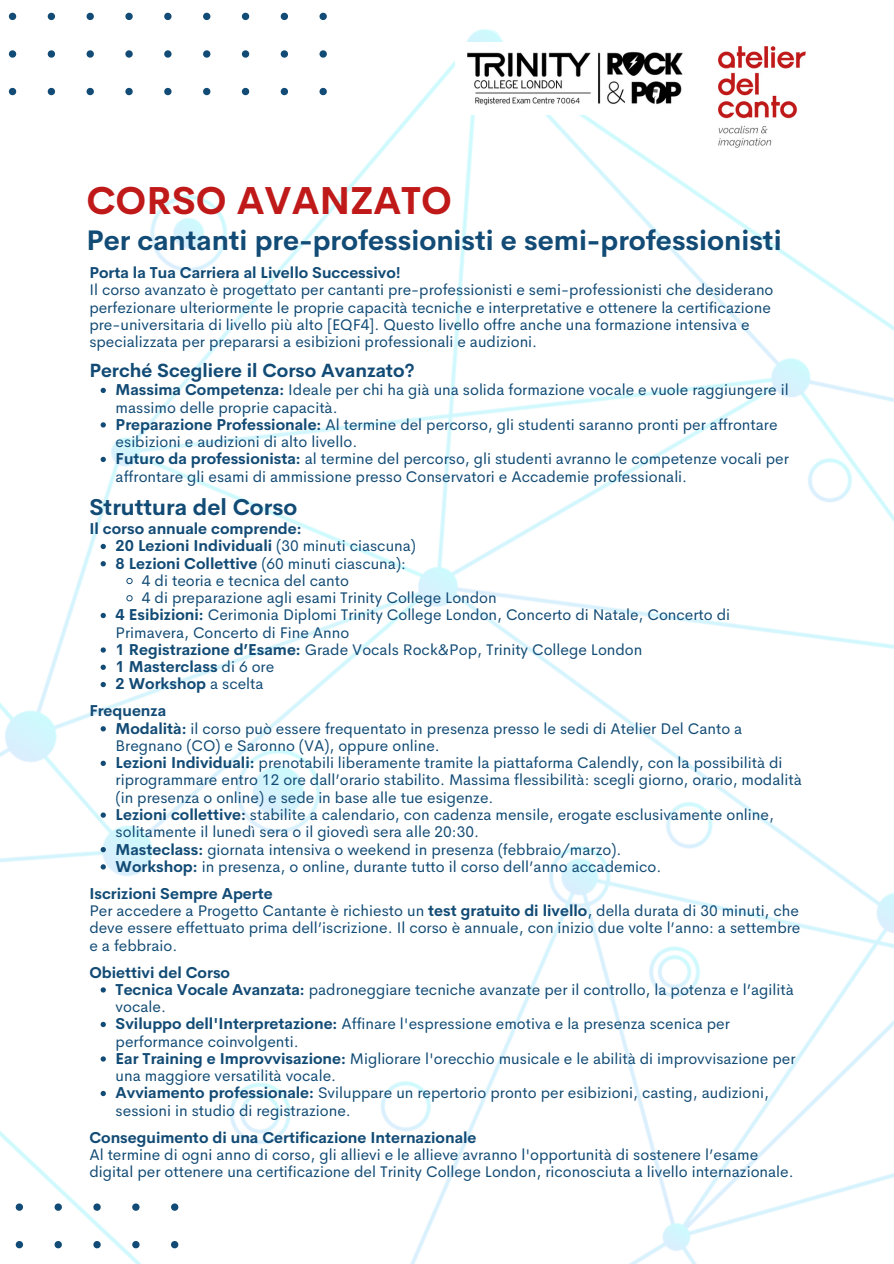
<style>
.page{position:relative;width:894px;height:1264px;background:#fff}
.page>*{position:absolute;margin:0;border:0;box-sizing:border-box;transform-origin:0 0}
.t1{font:700 38.1px "Cerebri Sans";color:#bf1919}
.t2{font:700 27.75px "Cerebri Sans";color:#124b75}
.t3{font:700 22.5px "Cerebri Sans";color:#124b75}
.t4{font:700 18.75px "Cerebri Sans";color:#124b75}
.t5{font:15.45px/17.2px "Cerebri Sans";color:#124b75}
.t6{font:700 15.45px "Cerebri Sans";color:#124b75}
.s1{font-weight:700}
.s2{font-weight:400}
</style>
<div class="page">
<img style="left:0;top:12px;width:893px;height:1251px">
<img style="left:707px;top:36px;width:109px;height:120px">
<img style="left:455px;top:43px;width:239px;height:72px">
<svg style="left:101px;top:388px;width:5px;height:5px"></svg>
<svg style="left:101px;top:422px;width:5px;height:5px"></svg>
<svg style="left:101px;top:457px;width:5px;height:5px"></svg>
<svg style="left:101px;top:544px;width:5px;height:5px"></svg>
<svg style="left:101px;top:561px;width:5px;height:5px"></svg>
<svg style="left:126px;top:577px;width:7px;height:7px"></svg>
<svg style="left:126px;top:594px;width:7px;height:8px"></svg>
<svg style="left:101px;top:613px;width:5px;height:5px"></svg>
<svg style="left:101px;top:647px;width:5px;height:5px"></svg>
<svg style="left:101px;top:664px;width:5px;height:6px"></svg>
<svg style="left:101px;top:682px;width:5px;height:5px"></svg>
<svg style="left:101px;top:726px;width:5px;height:5px"></svg>
<svg style="left:101px;top:760px;width:5px;height:6px"></svg>
<svg style="left:101px;top:812px;width:5px;height:5px"></svg>
<svg style="left:101px;top:847px;width:5px;height:5px"></svg>
<svg style="left:101px;top:864px;width:5px;height:5px"></svg>
<svg style="left:101px;top:987px;width:5px;height:5px"></svg>
<svg style="left:101px;top:1021px;width:5px;height:6px"></svg>
<svg style="left:101px;top:1056px;width:5px;height:5px"></svg>
<svg style="left:101px;top:1090px;width:5px;height:6px"></svg>
<p class="t1" style="left:86px;top:176px;width:367px">CORSO AVANZATO</p>
<p class="t2" style="left:86px;top:223px;width:696px">Per cantanti pre-professionisti e semi-professionisti</p>
<p class="t6" style="left:89px;top:263px;width:313px">Porta la Tua Carriera al Livello Successivo!</p>
<p class="t5" style="left:89px;top:281px;width:685px">Il corso avanzato è progettato per cantanti pre-professionisti e semi-professionisti che desiderano perfezionare ulteriormente le proprie capacità tecniche e interpretative e ottenere la certificazione pre-universitaria di livello più alto [EQF4]. Questo livello offre anche una formazione intensiva e specializzata per prepararsi a esibizioni professionali e audizioni.</p>
<p class="t4" style="left:89px;top:358px;width:326px">Perché Scegliere il Corso Avanzato?</p>
<h1 class="t5" style="left:116px;top:381px;width:674px"><span class="s1">Massima Competenza:</span> Ideale per chi ha già una solida formazione vocale e vuole raggiungere il massimo delle proprie capacità.</h1>
<h2 class="t5" style="left:116px;top:416px;width:663px"><span class="s1">Preparazione Professionale:</span> Al termine del percorso, gli studenti saranno pronti per affrontare esibizioni e audizioni di alto livello.</h2>
<p class="t5" style="left:116px;top:450px;width:674px"><span class="s1">Futuro da professionista:</span> al termine del percorso, gli studenti avranno le competenze vocali per affrontare gli esami di ammissione presso Conservatori e Accademie professionali.</p>
<p class="t3" style="left:89px;top:493px;width:209px">Struttura del Corso</p>
<p class="t6" style="left:89px;top:518px;width:214px">Il corso annuale comprende:</p>
<h3 class="t6" style="left:116px;top:536px;width:302px">20 Lezioni Individuali <span class="s2">(30 minuti ciascuna)</span></h3>
<p class="t5" style="left:116px;top:554px;width:292px"><span class="s1">8 Lezioni Collettive</span> (60 minuti ciascuna):</p>
<p class="t5" style="left:142px;top:572px;width:208px">4 di teoria e tecnica del canto</p>
<p class="t5" style="left:142px;top:589px;width:356px">4 di preparazione agli esami Trinity College London</p>
<h4 class="t5" style="left:116px;top:606px;width:616px"><span class="s1">4 Esibizioni:</span> Cerimonia Diplomi Trinity College London, Concerto di Natale, Concerto di<br>Primavera, Concerto di Fine Anno</h4>
<p class="t5" style="left:116px;top:641px;width:528px"><span class="s1">1 Registrazione d’Esame:</span> Grade Vocals Rock&amp;Pop, Trinity College London</p>
<p class="t6" style="left:116px;top:656px;width:160px">1 Masterclass <span class="s2">di 6 ore</span></p>
<p class="t6" style="left:116px;top:674px;width:149px">2 Workshop <span class="s2">a scelta</span></p>
<p class="t6" style="left:89px;top:701px;width:78px">Frequenza</p>
<p class="t5" style="left:116px;top:719px;width:628px"><span class="s1">Modalità:</span> il corso può essere frequentato in presenza presso le sedi di Atelier Del Canto a<br>Bregnano (CO) e Saronno (VA), oppure online.</p>
<p class="t5" style="left:116px;top:754px;width:687px"><span class="s1">Lezioni Individuali:</span> prenotabili liberamente tramite la piattaforma Calendly, con la possibilità di riprogrammare entro 12 ore dall’orario stabilito. Massima flessibilità: scegli giorno, orario, modalità (in presenza o online) e sede in base alle tue esigenze.</p>
<p class="t5" style="left:116px;top:806px;width:659px"><span class="s1">Lezioni collettive:</span> stabilite a calendario, con cadenza mensile, erogate esclusivamente online, solitamente il lunedì sera o il giovedì sera alle 20:30.</p>
<p class="t5" style="left:116px;top:840px;width:507px"><span class="s1">Masteclass:</span> giornata intensiva o weekend in presenza (febbraio/marzo).</p>
<h4 class="t5" style="left:116px;top:857px;width:547px"><span class="s1">Workshop:</span> in presenza, o online, durante tutto il corso dell’anno accademico.</h4>
<p class="t6" style="left:89px;top:883px;width:185px">Iscrizioni Sempre Aperte</p>
<p class="t5" style="left:89px;top:902px;width:712px;text-align:justify">Per accedere a Progetto Cantante è richiesto un <span class="s1">test gratuito di livello</span>, della durata di 30 minuti, che deve essere effettuato prima dell’iscrizione. Il corso è annuale, con inizio due volte l’anno: a settembre e a febbraio.</p>
<p class="t6" style="left:89px;top:962px;width:142px">Obiettivi del Corso</p>
<p class="t5" style="left:116px;top:980px;width:679px"><span class="s1">Tecnica Vocale Avanzata:</span> padroneggiare tecniche avanzate per il controllo, la potenza e l’agilità vocale.</p>
<p class="t5" style="left:116px;top:1015px;width:615px"><span class="s1">Sviluppo dell'Interpretazione:</span> Affinare l'espressione emotiva e la presenza scenica per performance coinvolgenti.</p>
<p class="t5" style="left:116px;top:1049px;width:681px"><span class="s1">Ear Training e Improvvisazione:</span> Migliorare l'orecchio musicale e le abilità di improvvisazione per una maggiore versatilità vocale.</p>
<p class="t5" style="left:116px;top:1084px;width:654px"><span class="s1">Avviamento professionale:</span> Sviluppare un repertorio pronto per esibizioni, casting, audizioni, sessioni in studio di registrazione.</p>
<h4 class="t6" style="left:89px;top:1127px;width:388px">Conseguimento di una Certificazione Internazionale</h4>
<p class="t5" style="left:89px;top:1145px;width:705px">Al termine di ogni anno di corso, gli allievi e le allieve avranno l'opportunità di sostenere l’esame digital per ottenere una certificazione del Trinity College London, riconosciuta a livello internazionale.</p>
</div>
